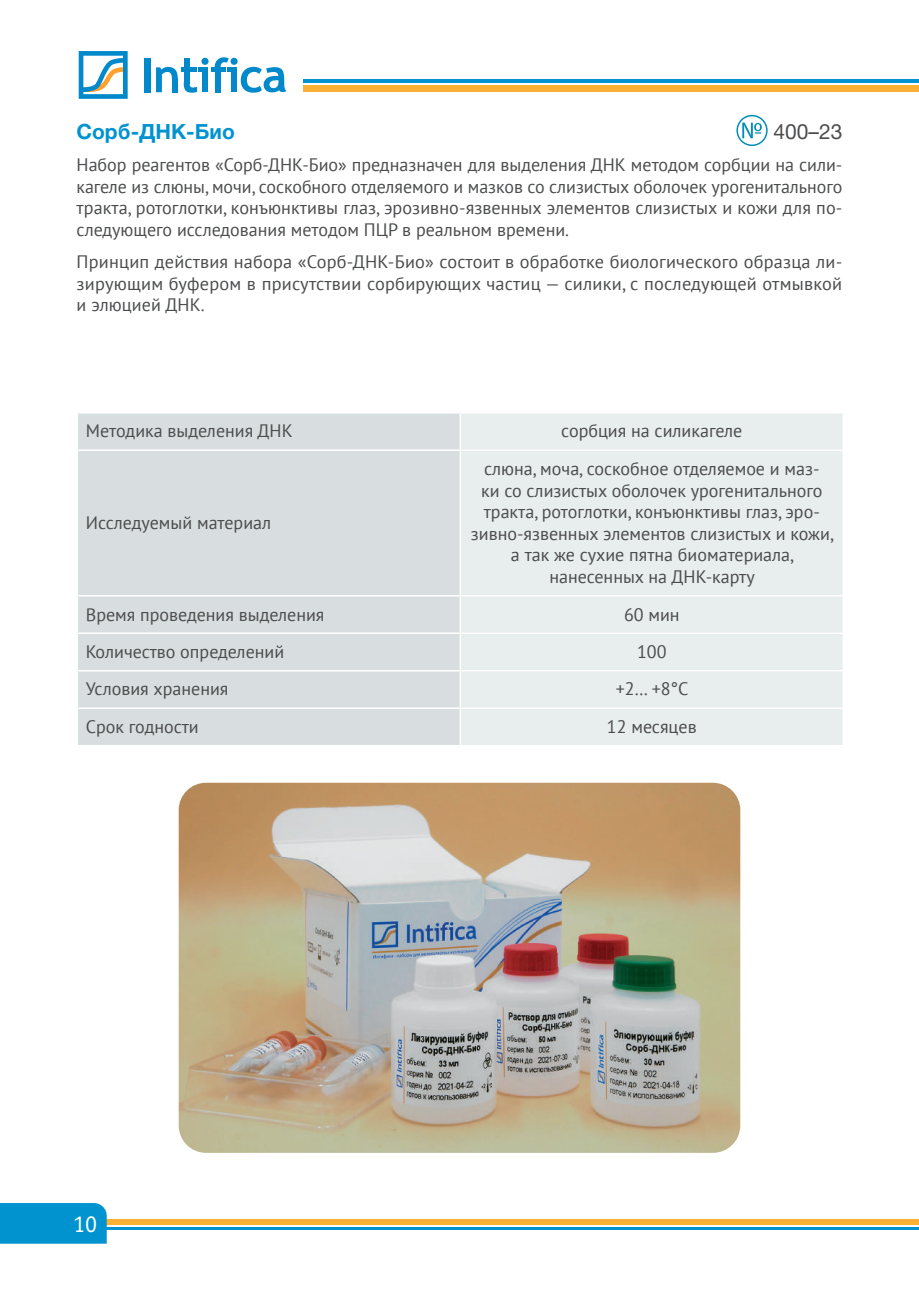
<style>
.page{position:relative;width:919px;height:1289px;background:#fff}
.page>*{position:absolute;margin:0;border:0;box-sizing:border-box;transform-origin:0 0}
.t1{font:24px "Officina Serif C";color:#fff}
.t2{font:700 21px "Helvetica Neue Cyr";color:#0093d0}
.t3{font:21px "Helvetica Neue Cyr";color:#4b4c4d}
.t4{font:18px/21.6px "PT Sans";color:#4b4c4d;text-align:justify}
</style>
<div class="page">
<div style="left:906px;top:1218px;width:12px;height:6px;background:#fbb033"></div>
<div style="left:20px;top:1218px;width:886px;height:6px;background:#fbb033"></div>
<svg style="left:906px;top:1227px;width:12px;height:2px"></svg>
<hr style="left:20px;top:1226px;width:886px;height:3px;background:#0093d0">
<div style="left:0;top:1203px;width:107px;height:40px;background:#0093d0"></div>
<div style="left:144px;top:58px;width:7px;height:34px;background:#0189cb"></div>
<div style="left:184px;top:58px;width:6px;height:26px;background:#0189cb"></div>
<div style="left:202px;top:69px;width:6px;height:23px;background:#0189cb"></div>
<div style="left:199px;top:67px;width:9px;height:5px;background:#0189cb"></div>
<div style="left:181px;top:67px;width:15px;height:5px;background:#0189cb"></div>
<div style="left:215px;top:67px;width:5px;height:25px;background:#0189cb"></div>
<div style="left:211px;top:67px;width:14px;height:5px;background:#0189cb"></div>
<div style="left:201px;top:58px;width:7px;height:7px;background:#0189cb;border-radius:50%"></div>
<div style="left:231px;top:69px;width:6px;height:23px;background:#0189cb"></div>
<div style="left:228px;top:67px;width:9px;height:5px;background:#0189cb"></div>
<div style="left:230px;top:58px;width:7px;height:7px;background:#0189cb;border-radius:50%"></div>
<svg style="left:156px;top:67px;width:22px;height:25px"></svg>
<svg style="left:215px;top:57px;width:14px;height:12px"></svg>
<svg style="left:184px;top:84px;width:13px;height:9px"></svg>
<svg style="left:241px;top:66px;width:45px;height:27px"></svg>
<svg style="left:79px;top:51px;width:49px;height:48px"></svg>
<div style="left:304px;top:85px;width:614px;height:7px;background:#fbb033"></div>
<hr style="left:304px;top:79px;width:614px;height:4px;background:#0093d0">
<svg style="left:736px;top:115px;width:31px;height:31px"></svg>
<div style="left:78px;top:413px;width:381px;height:332px;background:#d8dedf"></div>
<div style="left:461px;top:413px;width:381px;height:332px;background:#e8eded"></div>
<hr style="left:77px;top:449px;width:383px;height:2px;background:#fff">
<hr style="left:460px;top:449px;width:384px;height:2px;background:#fff">
<hr style="left:77px;top:595px;width:383px;height:1px;background:#fff">
<hr style="left:460px;top:595px;width:384px;height:1px;background:#fff">
<hr style="left:77px;top:632px;width:383px;height:2px;background:#fff">
<hr style="left:460px;top:632px;width:384px;height:2px;background:#fff">
<hr style="left:77px;top:670px;width:383px;height:1px;background:#fff">
<hr style="left:460px;top:670px;width:384px;height:1px;background:#fff">
<hr style="left:77px;top:707px;width:383px;height:2px;background:#fff">
<hr style="left:460px;top:707px;width:384px;height:2px;background:#fff">
<img style="left:179px;top:782px;width:561px;height:370px">
<p class="t2" style="left:77px;top:120px;width:160px">Сорб-ДНК-Био</p>
<p class="t3" style="left:773px;top:120px;width:70px">400–23</p>
<p class="t4" style="left:77px;top:153px;width:767px">Набор реагентов «Сорб-ДНК-Био» предназначен для выделения ДНК методом сорбции на сили‑ кагеле из слюны, мочи, соскобного отделяемого и мазков со слизистых оболочек урогенитального тракта, ротоглотки, конъюнктивы глаз, эрозивно-язвенных элементов слизистых и кожи для по‑ следующего исследования методом ПЦР в реальном времени.</p>
<p class="t4" style="left:77px;top:250px;width:767px">Принцип действия набора «Сорб-ДНК-Био» состоит в обработке биологического образца ли‑ зирующим буфером в присутствии сорбирующих частиц — силики, с последующей отмывкой и элюцией ДНК.</p>
<p class="t4" style="left:86px;top:420px;width:208px">Методика выделения ДНК</p>
<p class="t4" style="left:561px;top:420px;width:182px">сорбция на силикагеле</p>
<p class="t4" style="left:86px;top:511px;width:187px">Исследуемый материал</p>
<p class="t4" style="left:471px;top:457px;width:364px;text-align:center">слюна, моча, соскобное отделяемое и маз‑<br>ки со слизистых оболочек урогенитального тракта, ротоглотки, конъюнктивы глаз, эро‑ зивно-язвенных элементов слизистых и кожи, а так же сухие пятна биоматериала, нанесенных на ДНК-карту</p>
<p class="t4" style="left:86px;top:603px;width:240px">Время проведения выделения</p>
<p class="t4" style="left:624px;top:603px;width:57px">60 мин</p>
<p class="t4" style="left:86px;top:640px;width:200px">Количество определений</p>
<p class="t4" style="left:637px;top:640px;width:31px">100</p>
<p class="t4" style="left:86px;top:678px;width:144px">Условия хранения</p>
<p class="t4" style="left:615px;top:678px;width:74px">+2… +8°С</p>
<p class="t4" style="left:86px;top:715px;width:114px">Срок годности</p>
<p class="t4" style="left:607px;top:715px;width:91px">12 месяцев</p>
<h1 class="t1" style="left:73px;top:1211px;width:25px">10</h1>
</div>
